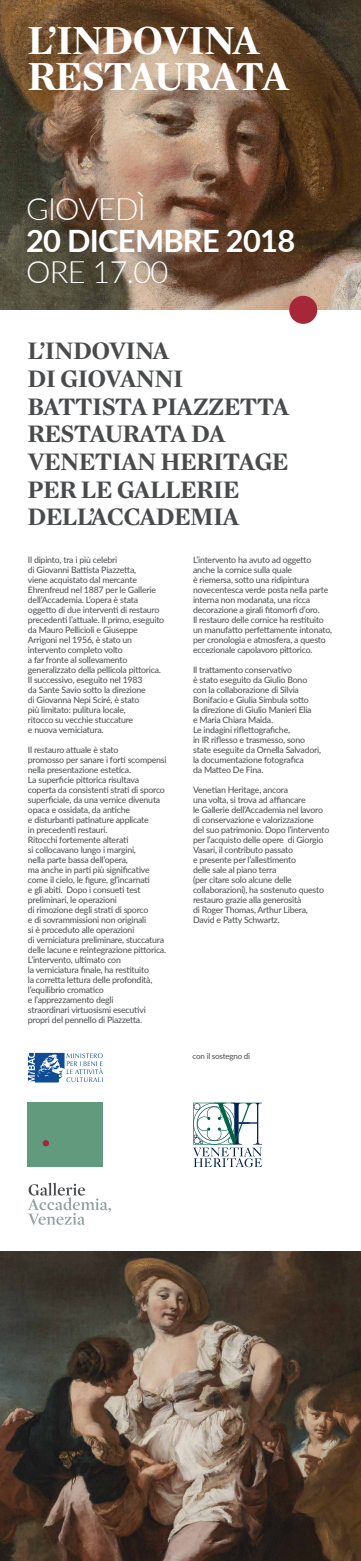
<style>
.page{position:relative;width:361px;height:1561px;background:#fff}
.page>*{position:absolute;margin:0;border:0;box-sizing:border-box;transform-origin:0 0}
.t1{font:700 42.16px/36px "Mercury Display";letter-spacing:-.025em;color:#fff}
.t2{font:300 30.8px "Lato";letter-spacing:-.025em;color:#fff}
.t3{font:700 30.8px "Lato";letter-spacing:-.025em;color:#fff}
.t4{font:700 25.76px/27.6px "Mercury Display";letter-spacing:-.025em;color:#484a4c}
.t5{font:8.8px/10px "Lato";letter-spacing:-.025em;color:#484a4d}
.t6{font:8px "Lato";letter-spacing:-.025em;color:#484a4d}
</style>
<div class="page">
<img style="left:0;top:1252px;width:361px;height:309px">
<img style="left:0;top:0;width:361px;height:310px">
<svg style="left:28px;top:1183px;width:83px;height:42px"></svg>
<div style="left:28px;top:1103px;width:75px;height:64px;background:#619a7d"></div>
<svg style="left:43px;top:1140px;width:6px;height:6px"></svg>
<svg style="left:193px;top:1103px;width:69px;height:64px"></svg>
<svg style="left:28px;top:1053px;width:75px;height:29px"></svg>
<div style="left:289px;top:296px;width:28px;height:28px;background:#a62737;border-radius:50%"></div>
<h1 class="t1" style="left:27px;top:21px;width:263px">L’INDOVINA<br>RESTAURATA</h1>
<h2 class="t2" style="left:26px;top:188px;width:121px">GIOVEDÌ</h2>
<h2 class="t3" style="left:26px;top:218px;width:271px">20 DICEMBRE 2018</h2>
<h2 class="t2" style="left:26px;top:251px;width:144px">ORE 17.00</h2>
<h3 class="t4" style="left:27px;top:336px;width:263px">L’INDOVINA<br>DI GIOVANNI<br>BATTISTA PIAZZETTA<br>RESTAURATA DA<br>VENETIAN HERITAGE<br>PER LE GALLERIE<br>DELL’ACCADEMIA</h3>
<p class="t5" style="left:28px;top:554px;width:138px">Il dipinto, tra i più celebri<br>di Giovanni Battista Piazzetta,<br>viene acquistato dal mercante<br>Ehrenfreud nel 1887 per le Gallerie dell’Accademia. L’opera è stata oggetto di due interventi di restauro precedenti l’attuale. Il primo, eseguito da Mauro Pellicioli e Giuseppe<br>Arrigoni nel 1956, è stato un intervento completo volto<br>a far fronte al sollevamento generalizzato della pellicola pittorica.<br>Il successivo, eseguito nel 1983<br>da Sante Savio sotto la direzione<br>di Giovanna Nepi Sciré, è stato<br>più limitato: pulitura locale,<br>ritocco su vecchie stuccature<br>e nuova verniciatura.</p>
<p class="t5" style="left:28px;top:744px;width:140px">Il restauro attuale è stato<br>promosso per sanare i forti scompensi nella presentazione estetica.<br>La superficie pittorica risultava coperta da consistenti strati di sporco superficiale, da una vernice divenuta opaca e ossidata, da antiche<br>e disturbanti patinature applicate<br>in precedenti restauri.<br>Ritocchi fortemente alterati<br>si collocavano lungo i margini,<br>nella parte bassa dell’opera,<br>ma anche in parti più significative come il cielo, le figure, gl’incarnati<br>e gli abiti. Dopo i consueti test preliminari, le operazioni<br>di rimozione degli strati di sporco<br>e di sovrammissioni non originali<br>si è proceduto alle operazioni<br>di verniciatura preliminare, stuccatura delle lacune e reintegrazione pittorica.<br>L’intervento, ultimato con<br>la verniciatura finale, ha restituito<br>la corretta lettura delle profondità, l’equilibrio cromatico<br>e l’apprezzamento degli<br>straordinari virtuosismi esecutivi propri del pennello di Piazzetta.</p>
<p class="t5" style="left:193px;top:554px;width:141px">L’intervento ha avuto ad oggetto anche la cornice sulla quale<br>è riemersa, sotto una ridipintura novecentesca verde posta nella parte interna non modanata, una ricca decorazione a girali fitomorfi d’oro.<br>Il restauro delle cornice ha restituito un manufatto perfettamente intonato, per cronologia e atmosfera, a questo eccezionale capolavoro pittorico.</p>
<p class="t5" style="left:193px;top:664px;width:129px">Il trattamento conservativo<br>è stato eseguito da Giulio Bono con la collaborazione di Silvia<br>Bonifacio e Giulia Simbula sotto<br>la direzione di Giulio Manieri Elia<br>e Maria Chiara Maida.<br>Le indagini riflettografiche,<br>in IR riflesso e trasmesso, sono state eseguite da Ornella Salvadori, la documentazione fotografica<br>da Matteo De Fina.</p>
<p class="t5" style="left:193px;top:784px;width:138px">Venetian Heritage, ancora<br>una volta, si trova ad affiancare<br>le Gallerie dell’Accademia nel lavoro di conservazione e valorizzazione<br>del suo patrimonio. Dopo l’intervento per l’acquisto delle opere di Giorgio<br>Vasari, il contributo passato<br>e presente per l’allestimento<br>delle sale al piano terra<br>(per citare solo alcune delle collaborazioni), ha sostenuto questo restauro grazie alla generosità<br>di Roger Thomas, Arthur Libera,<br>David e Patty Schwartz.</p>
<p class="t6" style="left:193px;top:1050px;width:59px">con il sostegno di</p>
</div>
